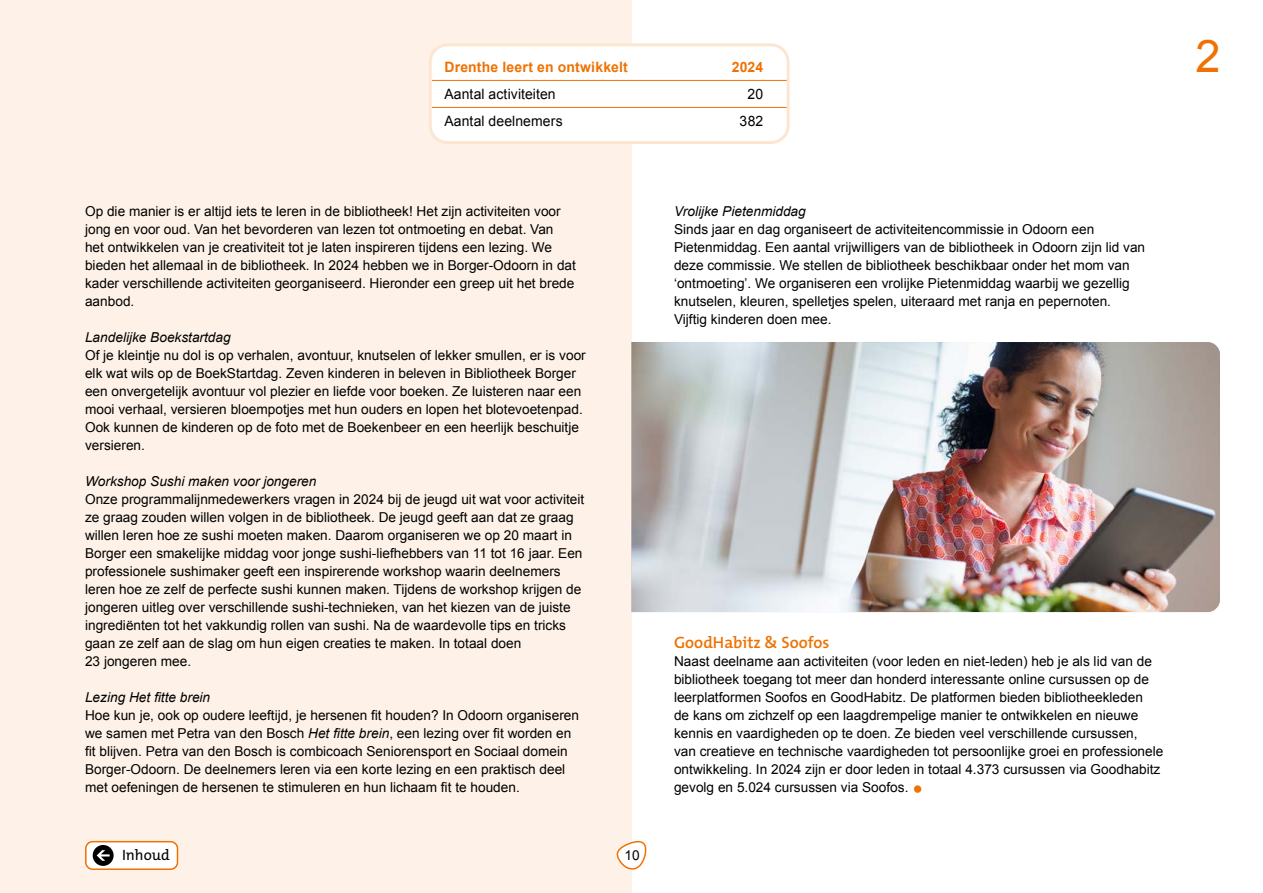
<style>
.page{position:relative;width:1263px;height:893px;background:#fff}
.page>*{position:absolute;margin:0;border:0;box-sizing:border-box;transform-origin:0 0}
.t1{font:45px "Arial";color:#ee7203}
.t2{font:600 16.5px "The Mix";color:#ee7203}
.t3{font:15px "The Mix";color:#000}
.t4{font:14.25px "Arial";letter-spacing:.01em;color:#000}
.t5{font:700 14.25px "Arial";letter-spacing:.015em;color:#ee7203}
.t6{font:13.65px/18px "Arial";color:#000}
.t7{font:italic 13.65px "Arial";color:#000}
.s1{font-style:italic}
.s2{font-weight:900;font-size:22.5px;color:#ee7203}
</style>
<div class="page">
<div style="left:0;top:0;width:631px;height:893px;background:#fef2e8"></div>
<div style="left:86px;top:842px;width:91px;height:27px;background:#fff;border-radius:7px"></div>
<div style="left:85px;top:841px;width:93px;height:29px;border:2px solid #ee7203;border-radius:7px"></div>
<div style="left:93px;top:845px;width:21px;height:21px;background:#000;border-radius:50%"></div>
<svg style="left:97px;top:850px;width:13px;height:11px"></svg>
<img style="left:631px;top:342px;width:589px;height:270px">
<svg style="left:616px;top:839px;width:31px;height:31px"></svg>
<div style="left:430px;top:45px;width:358px;height:98px;background:#fff;border-radius:17px"></div>
<div style="left:429px;top:43px;width:360px;height:101px;border:3px solid #fde6d1;border-radius:17px"></div>
<hr style="left:432px;top:80px;width:355px;height:1px;background:#ee7203">
<hr style="left:432px;top:107px;width:355px;height:1px;background:#ee7203">
<p class="t5" style="left:444px;top:58px;width:185px">Drenthe leert en ontwikkelt</p>
<p class="t5" style="left:732px;top:58px;width:33px">2024</p>
<p class="t4" style="left:444px;top:85px;width:113px">Aantal activiteiten</p>
<p class="t4" style="left:748px;top:85px;width:17px">20</p>
<p class="t4" style="left:444px;top:112px;width:120px">Aantal deelnemers</p>
<p class="t4" style="left:740px;top:112px;width:25px">382</p>
<p class="t6" style="left:85px;top:202px;width:492px">Op die manier is er altijd iets te leren in de bibliotheek! Het zijn activiteiten voor jong en voor oud. Van het bevorderen van lezen tot ontmoeting en debat. Van<br>het ontwikkelen van je creativiteit tot je laten inspireren tijdens een lezing. We bieden het allemaal in de bibliotheek. In 2024 hebben we in Borger-Odoorn in dat kader verschillende activiteiten georganiseerd. Hieronder een greep uit het brede aanbod.</p>
<p class="t7" style="left:85px;top:328px;width:147px">Landelijke Boekstartdag</p>
<p class="t6" style="left:85px;top:346px;width:502px">Of je kleintje nu dol is op verhalen, avontuur, knutselen of lekker smullen, er is voor elk wat wils op de BoekStartdag. Zeven kinderen in beleven in Bibliotheek Borger een onvergetelijk avontuur vol plezier en liefde voor boeken. Ze luisteren naar een mooi verhaal, versieren bloempotjes met hun ouders en lopen het blotevoetenpad.<br>Ook kunnen de kinderen op de foto met de Boekenbeer en een heerlijk beschuitje versieren.</p>
<p class="t7" style="left:85px;top:472px;width:233px">Workshop Sushi maken voor jongeren</p>
<p class="t6" style="left:85px;top:490px;width:501px">Onze programmalijnmedewerkers vragen in 2024 bij de jeugd uit wat voor activiteit ze graag zouden willen volgen in de bibliotheek. De jeugd geeft aan dat ze graag willen leren hoe ze sushi moeten maken. Daarom organiseren we op 20 maart in Borger een smakelijke middag voor jonge sushi-liefhebbers van 11 tot 16 jaar. Een professionele sushimaker geeft een inspirerende workshop waarin deelnemers leren hoe ze zelf de perfecte sushi kunnen maken. Tijdens de workshop krijgen de jongeren uitleg over verschillende sushi-technieken, van het kiezen van de juiste ingrediënten tot het vakkundig rollen van sushi. Na de waardevolle tips en tricks gaan ze zelf aan de slag om hun eigen creaties te maken. In totaal doen</p>
<p class="t6" style="left:85px;top:652px;width:108px">23 jongeren mee.</p>
<p class="t7" style="left:85px;top:688px;width:127px">Lezing Het fitte brein</p>
<p class="t6" style="left:85px;top:706px;width:495px">Hoe kun je, ook op oudere leeftijd, je hersenen fit houden? In Odoorn organiseren we samen met Petra van den Bosch <span class="s1">Het fitte brein</span>, een lezing over fit worden en fit blijven. Petra van den Bosch is combicoach Seniorensport en Sociaal domein Borger-Odoorn. De deelnemers leren via een korte lezing en een praktisch deel met oefeningen de hersenen te stimuleren en hun lichaam fit te houden.</p>
<p class="t3" style="left:122px;top:842px;width:49px">Inhoud</p>
<p class="t7" style="left:674px;top:202px;width:133px">Vrolijke Pietenmiddag</p>
<p class="t6" style="left:674px;top:220px;width:473px">Sinds jaar en dag organiseert de activiteitencommissie in Odoorn een Pietenmiddag. Een aantal vrijwilligers van de bibliotheek in Odoorn zijn lid van deze commissie. We stellen de bibliotheek beschikbaar onder het mom van ‘ontmoeting’. We organiseren een vrolijke Pietenmiddag waarbij we gezellig knutselen, kleuren, spelletjes spelen, uiteraard met ranja en pepernoten.</p>
<p class="t6" style="left:674px;top:310px;width:159px">Vijftig kinderen doen mee.</p>
<p class="t6" style="left:625px;top:846px;width:17px">10</p>
<p class="t2" style="left:674px;top:629px;width:157px">GoodHabitz &amp; Soofos</p>
<p class="t6" style="left:674px;top:652px;width:491px">Naast deelname aan activiteiten (voor leden en niet-leden) heb je als lid van de bibliotheek toegang tot meer dan honderd interessante online cursussen op de leerplatformen Soofos en GoodHabitz. De platformen bieden bibliotheekleden<br>de kans om zichzelf op een laagdrempelige manier te ontwikkelen en nieuwe kennis en vaardigheden op te doen. Ze bieden veel verschillende cursussen,<br>van creatieve en technische vaardigheden tot persoonlijke groei en professionele ontwikkeling. In 2024 zijn er door leden in totaal 4.373 cursussen via Goodhabitz gevolg en 5.024 cursussen via Soofos. <span class="s2">•</span></p>
<p class="t1" style="left:1195px;top:27px;width:27px">2</p>
</div>
